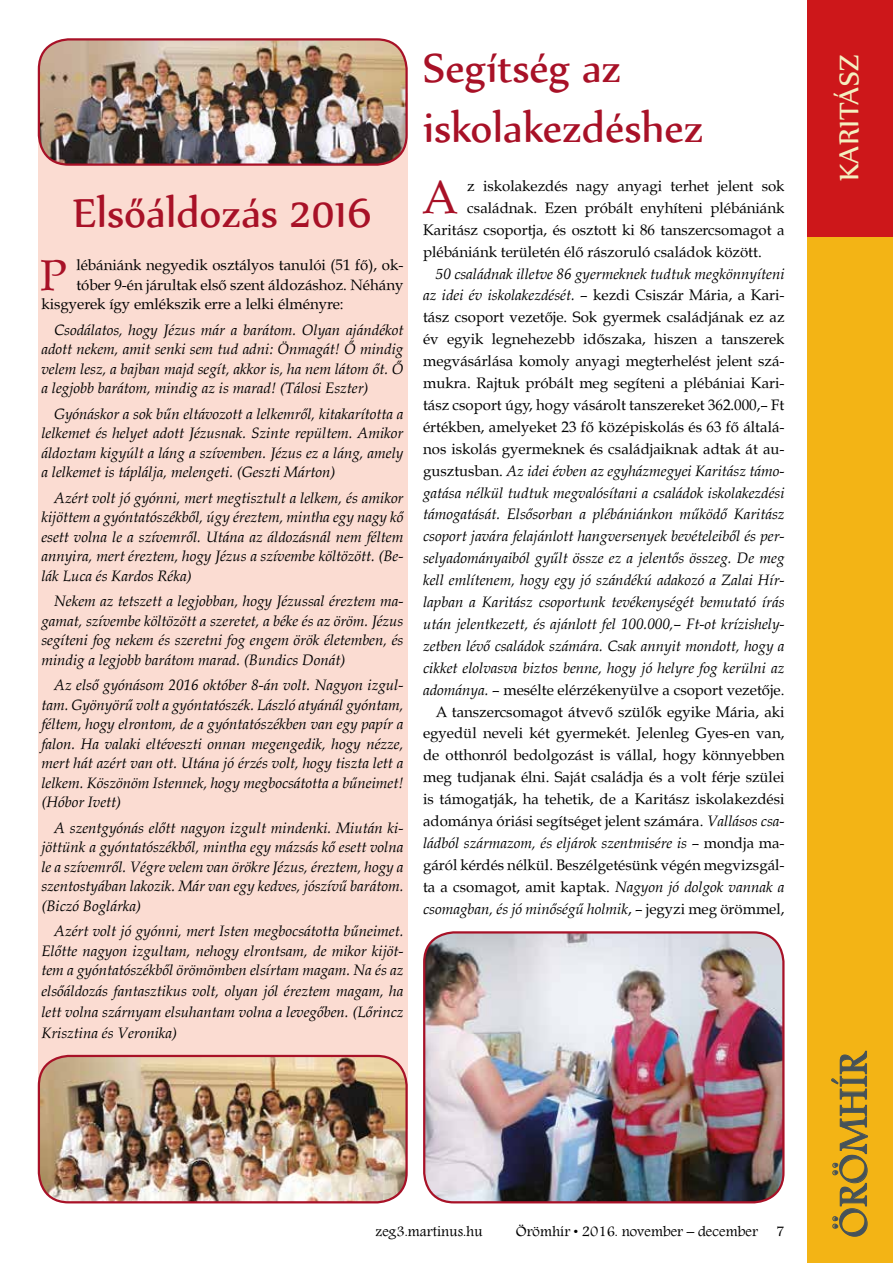
<style>
.page{position:relative;width:893px;height:1263px;background:#fff}
.page>*{position:absolute;margin:0;border:0;box-sizing:border-box;transform-origin:0 0}
.t1{font:49.5px/59.4px "Nyala";color:#a81127}
.t2{font:46.35px "Book Antiqua CE";color:#a81127}
.t3{font:42.9px "Book Antiqua CE";color:#a81127}
.t4{font:42px "Andalus";color:#465259}
.t5{font:33px "Nyala";color:#f4f0c0}
.t6{font:15px/19.5px "Book Antiqua CE Italic";color:#000;text-align:justify}
.t7{font:15px/21.9px "Book Antiqua CE";color:#000;text-align:justify}
.t8{font:15px "Andalus";color:#000}
.s1{font-family:"Book Antiqua CE Italic"}
.s2{font-family:"Book Antiqua CE"}
</style>
<div class="page">
<div style="left:808px;top:0;width:85px;height:1263px;background:#f3b415"></div>
<div style="left:808px;top:0;width:85px;height:236px;background:#cd171a"></div>
<svg style="left:832px;top:1051px;width:35px;height:185px"></svg>
<div style="left:38px;top:94px;width:370px;height:1035px;background:#fbdcd2"></div>
<img style="left:39px;top:40px;width:367px;height:125px">
<div style="left:38px;top:38px;width:370px;height:128px;border:2px solid #a81127;border-radius:30px"></div>
<img style="left:39px;top:1056px;width:368px;height:146px">
<div style="left:38px;top:1055px;width:370px;height:148px;border:2px solid #a81127;border-radius:30px"></div>
<img style="left:424px;top:932px;width:359px;height:270px">
<div style="left:423px;top:931px;width:361px;height:272px;border:2px solid #a81127;border-radius:30px"></div>
<h1 class="t1" style="left:73px;top:182px;width:301px">Elsőáldozás 2016</h1>
<h3 class="t3" style="left:41px;top:248px;width:27px">P</h3>
<p class="t7" style="left:76px;top:255px;width:329px">lébániánk negyedik osztályos tanulói (51 fő), ok-</p>
<p class="t7" style="left:76px;top:275px;width:329px">tóber 9-én járultak első szent áldozáshoz. Néhány</p>
<p class="t7" style="left:41px;top:294px;width:304px">kisgyerek így emlékszik erre a lelki élményre:</p>
<p class="t6" style="left:41px;top:320px;width:363px;text-indent:13px">Csodálatos, hogy Jézus már a barátom. Olyan ajándékot adott nekem, amit senki sem tud adni: Önmagát! Ő mindig velem lesz, a bajban majd segít, akkor is, ha nem látom őt. Ő a legjobb barátom, mindig az is marad! (Tálosi Eszter)</p>
<p class="t6" style="left:41px;top:404px;width:363px;text-indent:13px">Gyónáskor a sok bűn eltávozott a lelkemről, kitakarította a lelkemet és helyet adott Jézusnak. Szinte repültem. Amikor áldoztam kigyúlt a láng a szívemben. Jézus ez a láng, amely a lelkemet is táplálja, melengeti. (Geszti Márton)</p>
<p class="t6" style="left:41px;top:488px;width:363px;text-indent:13px">Azért volt jó gyónni, mert megtisztult a lelkem, és amikor kijöttem a gyóntatószékből, úgy éreztem, mintha egy nagy kő esett volna le a szívemről. Utána az áldozásnál nem féltem annyira, mert éreztem, hogy Jézus a szívembe költözött. (Be&shy;lák Luca és Kardos Réka)</p>
<p class="t6" style="left:41px;top:592px;width:363px;text-indent:13px">Nekem az tetszett a legjobban, hogy Jézussal éreztem ma&shy;gamat, szívembe költözött a szeretet, a béke és az öröm. Jézus segíteni fog nekem és szeretni fog engem örök életemben, és mindig a legjobb barátom marad. (Bundics Donát)</p>
<p class="t6" style="left:41px;top:676px;width:363px;text-indent:13px">Az első gyónásom 2016 október 8-án volt. Nagyon izgul&shy;tam. Gyönyörű volt a gyóntatószék. László atyánál gyóntam, féltem, hogy elrontom, de a gyóntatószékben van egy papír a falon. Ha valaki eltéveszti onnan megengedik, hogy nézze, mert hát azért van ott. Utána jó érzés volt, hogy tiszta lett a lelkem. Köszönöm Istennek, hogy megbocsátotta a bűneimet! (Hóbor Ivett)</p>
<p class="t6" style="left:41px;top:818px;width:363px;text-indent:13px">A szentgyónás előtt nagyon izgult mindenki. Miután ki&shy;jöttünk a gyóntatószékből, mintha egy mázsás kő esett volna le a szívemről. Végre velem van örökre Jézus, éreztem, hogy a szentostyában lakozik. Már van egy kedves, jószívű barátom. (Biczó Boglárka)</p>
<p class="t6" style="left:41px;top:922px;width:363px;text-indent:13px">Azért volt jó gyónni, mert Isten megbocsátotta bűneimet.<br>Előtte nagyon izgultam, nehogy elrontsam, de mikor kijöt&shy;tem a gyóntatószékből örömömben elsírtam magam. Na és az</p>
<p class="t6" style="left:41px;top:981px;width:363px;line-height:21px">elsőáldozás fantasztikus volt, olyan jól éreztem magam, ha lett volna szárnyam elsuhantam volna a levegőben. (Lőrincz Krisztina és Veronika)</p>
<h1 class="t1" style="left:423px;top:37px;width:282px">Segítség az iskolakezdéshez</h1>
<h2 class="t2" style="left:422px;top:168px;width:38px">A</h2>
<p class="t7" style="left:467px;top:176px;width:319px">z iskolakezdés nagy anyagi terhet jelent sok</p>
<p class="t7" style="left:467px;top:198px;width:319px">családnak. Ezen próbált enyhíteni plébániánk</p>
<p class="t7" style="left:423px;top:220px;width:363px">Karitász csoportja, és osztott ki 86 tanszercsomagot a</p>
<p class="t7" style="left:423px;top:242px;width:340px">plébániánk területén élő rászoruló családok között.</p>
<p class="t6" style="left:436px;top:264px;width:350px">50 családnak illetve 86 gyermeknek tudtuk megkönnyíteni</p>
<p class="t7" style="left:423px;top:286px;width:363px"><span class="s1">az idei év iskolakezdését.</span> – kezdi Csiszár Mária, a Kari&shy;tász csoport vezetője. Sok gyermek családjának ez az év egyik legnehezebb időszaka, hiszen a tanszerek megvásárlása komoly anyagi megterhelést jelent szá&shy;mukra. Rajtuk próbált meg segíteni a plébániai Kari&shy;tász csoport úgy, hogy vásárolt tanszereket 362.000,– Ft értékben, amelyeket 23 fő középiskolás és 63 fő általá&shy;nos iskolás gyermeknek és családjaiknak adtak át au-</p>
<p class="t6" style="left:423px;top:460px;width:363px;line-height:21.9px"><span class="s2">gusztusban.</span> Az idei évben az egyházmegyei Karitász támo&shy;gatása nélkül tudtuk megvalósítani a családok iskolakezdési támogatását. Elsősorban a plébániánkon működő Karitász csoport javára felajánlott hangversenyek bevételeiből és per&shy;selyadományaiból gyűlt össze ez a jelentős összeg. De meg kell említenem, hogy egy jó szándékú adakozó a Zalai Hír&shy;lapban a Karitász csoportunk tevékenységét bemutató írás után jelentkezett, és ajánlott fel 100.000,– Ft-ot krízishely&shy;zetben lévő családok számára. Csak annyit mondott, hogy a cikket elolvasva biztos benne, hogy jó helyre fog kerülni az</p>
<p class="t7" style="left:423px;top:680px;width:363px;text-align:right"><span class="s1">adománya.</span> – mesélte elérzékenyülve a csoport vezetője.<br>A tanszercsomagot átvevő szülők egyike Mária, aki egyedül neveli két gyermekét. Jelenleg Gyes-en van, de otthonról bedolgozást is vállal, hogy könnyebben meg tudjanak élni. Saját családja és a volt férje szülei is támogatják, ha tehetik, de a Karitász iskolakezdési adománya óriási segítséget jelent számára. <span class="s1">Vallásos csa-</span></p>
<p class="t6" style="left:423px;top:833px;width:363px">ládból származom, és eljárok szentmisére is <span class="s2">– mondja ma-</span></p>
<p class="t7" style="left:423px;top:855px;width:363px">gáról kérdés nélkül. Beszélgetésünk végén megvizsgál&shy;ta a csomagot, amit kaptak. <span class="s1">Nagyon jó dolgok vannak a</span></p>
<p class="t6" style="left:423px;top:899px;width:363px">csomagban, és jó minőségű holmik<span class="s2">, – jegyzi meg örömmel,</span></p>
<p class="t8" style="left:376px;top:1220px;width:109px">zeg3.martinus.hu</p>
<p class="t8" style="left:516px;top:1220px;width:270px">Örömhír • 2016. november – december 7</p>
<h3 class="t5" style="left:829px;top:181px;width:128px;rotate:-90deg">KARITÁSZ</h3>
<h3 class="t4" style="left:823px;top:1238px;width:188px;rotate:-90deg">ÖRÖMHÍR</h3>
</div>
